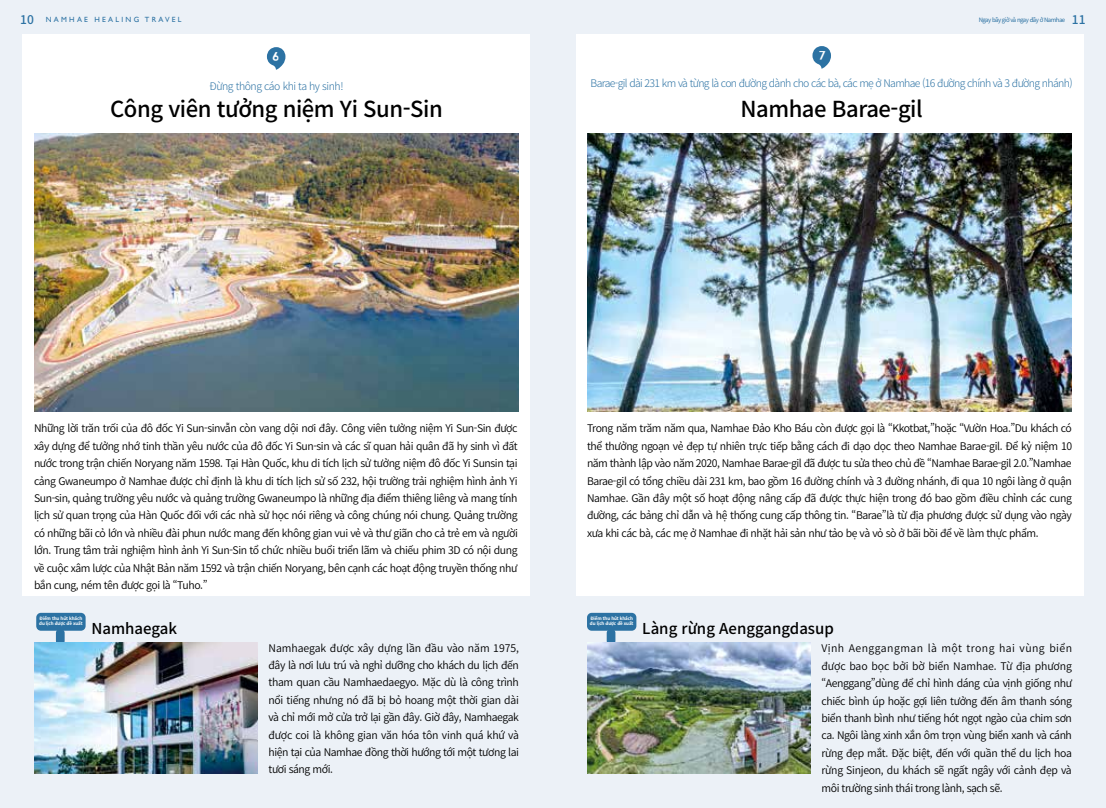
<style>
.page{position:relative;width:1106px;height:808px;background:#ecf1f7}
.page>*{position:absolute;margin:0;border:0;box-sizing:border-box;transform-origin:0 0}
.t1{font:500 22.05px "Noto Sans CJ Kkr";letter-spacing:-.02em;color:#000}
.t2{font:500 15px "Noto Sans CJ Kkr";color:#000}
.t3{font:11.7px "BMHANNA";color:#fff}
.t4{font:600 10.5px/17.4px "Noto Sans CJ Kkr";letter-spacing:-.04em;color:#000;text-align:justify}
.t5{font:300 10.5px "Noto Sans CJ Kkr";letter-spacing:-.06em;color:#2c72a3}
.t6{font:300 10.5px "Noto Sans CJ Kkr";letter-spacing:-.04em;color:#2c72a3}
.t7{font:7.5px "Gill Sans";letter-spacing:.3em;color:#2c72a3}
.t8{font:6px "Noto Sans CJ Kkr";letter-spacing:-.08em;color:#2c72a3}
.t9{font:700 4.5px/4.8px "Noto Sans CJ Kkr";letter-spacing:-.02em;color:#fff}
.s1{font-family:"Noto Sans CJ Kkr";font-weight:500;font-size:12px}
.s2{font-weight:500;font-size:12px}
</style>
<div class="page">
<div style="left:23px;top:34px;width:507px;height:755px;background:#fff"></div>
<div style="left:576px;top:34px;width:507px;height:755px;background:#fff"></div>
<div style="left:0;top:596px;width:1106px;height:212px;background:#ecf1f7"></div>
<img style="left:34px;top:133px;width:485px;height:278px">
<svg style="left:267px;top:47px;width:18px;height:23px"></svg>
<img style="left:587px;top:133px;width:484px;height:278px">
<svg style="left:812px;top:46px;width:19px;height:23px"></svg>
<div style="left:587px;top:613px;width:49px;height:18px;background:#2c72a3;border-radius:5px"></div>
<div style="left:606px;top:629px;width:9px;height:16px;background:#2c72a3;border-radius:4px"></div>
<div style="left:36px;top:613px;width:50px;height:18px;background:#2c72a3;border-radius:5px"></div>
<div style="left:56px;top:629px;width:9px;height:16px;background:#2c72a3;border-radius:4px"></div>
<img style="left:34px;top:643px;width:223px;height:131px">
<img style="left:587px;top:643px;width:223px;height:131px">
<p class="t7" style="left:20px;top:16px;width:163px"><span class="s1">10</span> NAMHAE HEALING TRAVEL</p>
<p class="t8" style="left:978px;top:16px;width:108px">Ngay bây giờ và ngay đây ở Namhae <span class="s2">11</span></p>
<p class="t3" style="left:272px;top:51px;width:8px">6</p>
<p class="t3" style="left:819px;top:50px;width:8px">7</p>
<p class="t6" style="left:209px;top:80px;width:135px">Đừng thông cáo khi ta hy sinh!</p>
<p class="t5" style="left:590px;top:77px;width:483px">Barae-gil dài 231 km và từng là con đường dành cho các bà, các mẹ ở Namhae (16 đường chính và 3 đường nhánh)</p>
<h1 class="t1" style="left:110px;top:96px;width:334px">Công viên tưởng niệm Yi Sun-Sin</h1>
<h1 class="t1" style="left:740px;top:96px;width:184px">Namhae Barae-gil</h1>
<p class="t4" style="left:34px;top:420px;width:485px">Những lời trăn trối của đô đốc Yi Sun-sinvẫn còn vang dội nơi đây. Công viên tưởng niệm Yi Sun-Sin được xây dựng để tưởng nhớ tinh thần yêu nước của đô đốc Yi Sun-sin và các sĩ quan hải quân đã hy sinh vì đất nước trong trận chiến Noryang năm 1598. Tại Hàn Quốc, khu di tích lịch sử tưởng niệm đô đốc Yi Sunsin tại cảng Gwaneumpo ở Namhae được chỉ định là khu di tích lịch sử số 232, hội trường trải nghiệm hình ảnh Yi Sun-sin, quảng trường yêu nước và quảng trường Gwaneumpo là những địa điểm thiêng liêng và mang tính lịch sử quan trọng của Hàn Quốc đối với các nhà sử học nói riêng và công chúng nói chung. Quảng trường có những bãi cỏ lớn và nhiều đài phun nước mang đến không gian vui vẻ và thư giãn cho cả trẻ em và người lớn. Trung tâm trải nghiệm hình ảnh Yi Sun-Sin tổ chức nhiều buổi triển lãm và chiếu phim 3D có nội dung về cuộc xâm lược của Nhật Bản năm 1592 và trận chiến Noryang, bên cạnh các hoạt động truyền thống như bắn cung, ném tên được gọi là “Tuho.”</p>
<p class="t9" style="left:39px;top:616px;width:45px">Điểm thu hút khách du lịch được đề xuất</p>
<h2 class="t2" style="left:91px;top:620px;width:87px">Namhaegak</h2>
<p class="t4" style="left:268px;top:639px;width:252px">Namhaegak được xây dựng lần đầu vào năm 1975, đây là nơi lưu trú và nghỉ dưỡng cho khách du lịch đến tham quan cầu Namhaedaegyo. Mặc dù là công trình nổi tiếng nhưng nó đã bị bỏ hoang một thời gian dài và chỉ mới mở cửa trở lại gần đây. Giờ đây, Namhaegak được coi là không gian văn hóa tôn vinh quá khứ và hiện tại của Namhae đồng thời hướng tới một tương lai tươi sáng mới.</p>
<p class="t4" style="left:587px;top:420px;width:486px">Trong năm trăm năm qua, Namhae Đảo Kho Báu còn được gọi là “Kkotbat,”hoặc “Vườn Hoa.”Du khách có thể thưởng ngoạn vẻ đẹp tự nhiên trực tiếp bằng cách đi dạo dọc theo Namhae Barae-gil. Để kỷ niệm 10 năm thành lập vào năm 2020, Namhae Barae-gil đã được tu sửa theo chủ đề “Namhae Barae-gil 2.0.”Namhae Barae-gil có tổng chiều dài 231 km, bao gồm 16 đường chính và 3 đường nhánh, đi qua 10 ngôi làng ở quận Namhae. Gần đây một số hoạt động nâng cấp đã được thực hiện trong đó bao gồm điều chỉnh các cung đường, các bảng chỉ dẫn và hệ thống cung cấp thông tin. “Barae”là từ địa phương được sử dụng vào ngày xưa khi các bà, các mẹ ở Namhae đi nhặt hải sản như tảo bẹ và vỏ sò ở bãi bồi để về làm thực phẩm.</p>
<p class="t9" style="left:590px;top:616px;width:45px">Điểm thu hút khách du lịch được đề xuất</p>
<h2 class="t2" style="left:642px;top:620px;width:193px">Làng rừng Aenggangdasup</h2>
<p class="t4" style="left:821px;top:640px;width:252px">Vịnh Aenggangman là một trong hai vùng biển được bao bọc bởi bờ biển Namhae. Từ địa phương “Aenggang”dùng để chỉ hình dáng của vịnh giống như chiếc bình úp hoặc gợi liên tưởng đến âm thanh sóng biển thanh bình như tiếng hót ngọt ngào của chim sơn ca. Ngôi làng xinh xắn ôm trọn vùng biển xanh và cánh rừng đẹp mắt. Đặc biệt, đến với quần thể du lịch hoa rừng Sinjeon, du khách sẽ ngất ngây với cảnh đẹp và môi trường sinh thái trong lành, sạch sẽ.</p>
</div>
